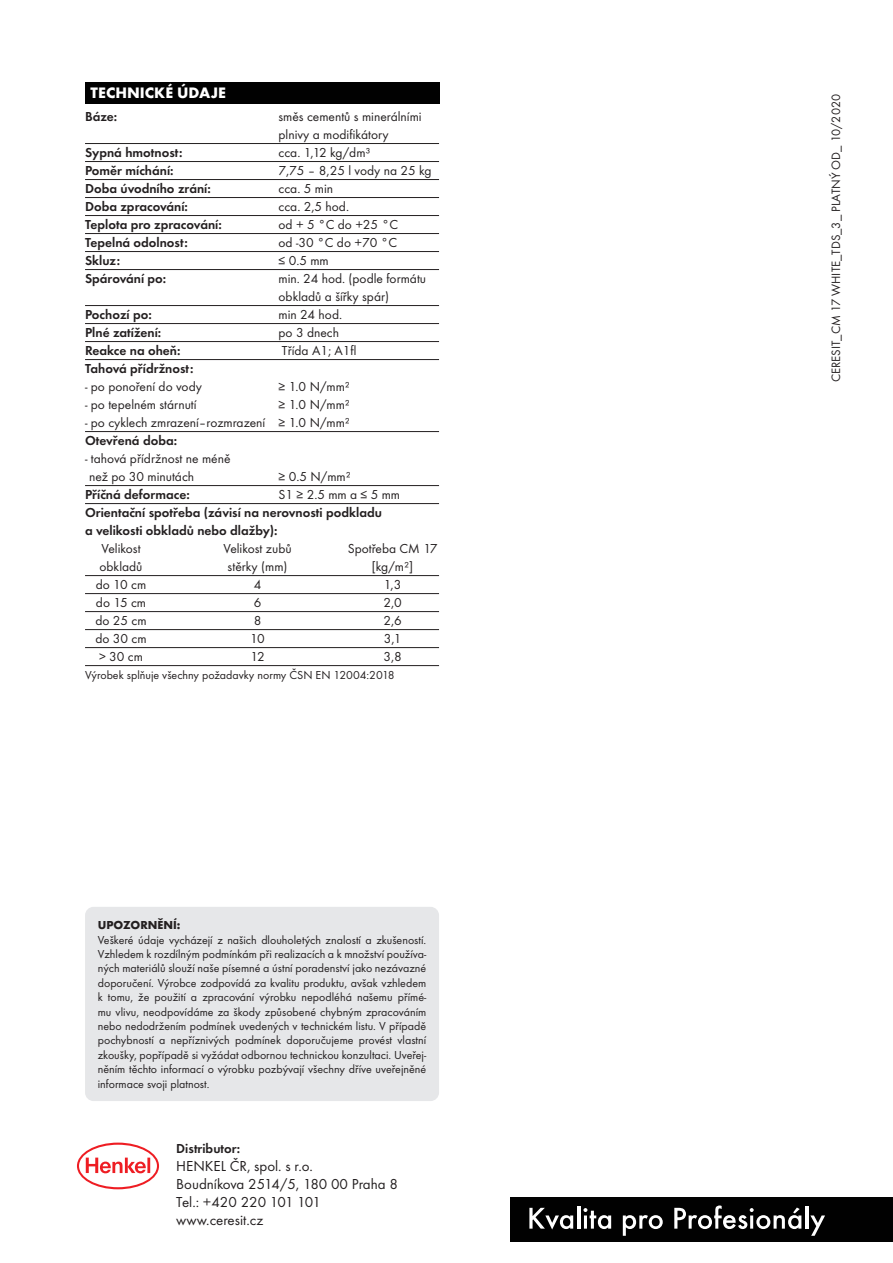
<style>
.page{position:relative;width:893px;height:1263px;background:#fff}
.page>*{position:absolute;margin:0;border:0;box-sizing:border-box;transform-origin:0 0}
.t1{font:700 15.75px "Futura TOT";color:#fff}
.t2{font:15px/18px "Futura TOT";color:#231f20}
.t3{font:13.5px/18px "Futura TOT";color:#231f20}
.t4{font:600 13.5px/18px "Futura TOT";color:#231f20}
.t5{font:12.6px "Futura TOT";color:#231f20}
.t6{font:12px/14.4px "Futura TOT";color:#231f20;text-align:justify}
.t7{font:700 12px "Futura TOT";color:#231f20}
</style>
<div class="page">
<div style="left:510px;top:1197px;width:383px;height:44px;background:#010101"></div>
<svg style="left:529px;top:1208px;width:44px;height:21px"></svg>
<hr style="left:577px;top:1206px;width:3px;height:22px;background:#fff">
<svg style="left:583px;top:1208px;width:28px;height:21px"></svg>
<svg style="left:623px;top:1215px;width:40px;height:21px"></svg>
<svg style="left:674px;top:1205px;width:127px;height:24px"></svg>
<hr style="left:805px;top:1206px;width:3px;height:22px;background:#fff">
<svg style="left:810px;top:1215px;width:15px;height:21px"></svg>
<svg style="left:77px;top:1142px;width:82px;height:47px"></svg>
<div style="left:85px;top:907px;width:354px;height:194px;background:#e6e7e9;border-radius:9px"></div>
<hr style="left:85px;top:143px;width:354px;height:1px;background:#231f20">
<hr style="left:85px;top:161px;width:354px;height:1px;background:#231f20">
<hr style="left:85px;top:179px;width:354px;height:1px;background:#231f20">
<hr style="left:85px;top:197px;width:354px;height:1px;background:#231f20">
<hr style="left:85px;top:215px;width:354px;height:1px;background:#231f20">
<hr style="left:85px;top:233px;width:354px;height:1px;background:#231f20">
<hr style="left:85px;top:251px;width:354px;height:1px;background:#231f20">
<hr style="left:85px;top:269px;width:354px;height:1px;background:#231f20">
<hr style="left:85px;top:305px;width:354px;height:1px;background:#231f20">
<hr style="left:85px;top:323px;width:354px;height:1px;background:#231f20">
<hr style="left:85px;top:341px;width:354px;height:1px;background:#231f20">
<hr style="left:85px;top:359px;width:354px;height:1px;background:#231f20">
<hr style="left:85px;top:431px;width:354px;height:1px;background:#231f20">
<hr style="left:85px;top:485px;width:354px;height:1px;background:#231f20">
<hr style="left:85px;top:503px;width:354px;height:1px;background:#231f20">
<hr style="left:85px;top:575px;width:354px;height:1px;background:#231f20">
<hr style="left:85px;top:593px;width:354px;height:1px;background:#231f20">
<hr style="left:85px;top:611px;width:354px;height:1px;background:#231f20">
<hr style="left:85px;top:629px;width:354px;height:1px;background:#231f20">
<hr style="left:85px;top:647px;width:354px;height:1px;background:#231f20">
<hr style="left:85px;top:665px;width:354px;height:1px;background:#231f20">
<div style="left:85px;top:82px;width:354px;height:21px;background:#010101"></div>
<h1 class="t1" style="left:91px;top:83px;width:137px">TECHNICKÉ ÚDAJE</h1>
<p class="t4" style="left:85px;top:107px;width:34px">Báze:</p>
<p class="t3" style="left:279px;top:107px;width:145px">směs cementů s minerálními plnivy a modifikátory</p>
<p class="t4" style="left:85px;top:143px;width:99px">Sypná hmotnost:</p>
<p class="t3" style="left:279px;top:143px;width:94px">cca. 1,12 kg/dm³</p>
<p class="t4" style="left:85px;top:161px;width:90px">Poměr míchání:</p>
<p class="t3" style="left:279px;top:161px;width:155px">7,75 – 8,25 l vody na 25 kg</p>
<p class="t4" style="left:85px;top:179px;width:127px">Doba úvodního zrání:</p>
<p class="t3" style="left:279px;top:179px;width:56px">cca. 5 min</p>
<p class="t4" style="left:85px;top:197px;width:104px">Doba zpracování:</p>
<p class="t3" style="left:279px;top:197px;width:72px">cca. 2,5 hod.</p>
<p class="t4" style="left:85px;top:215px;width:138px">Teplota pro zpracování:</p>
<p class="t3" style="left:279px;top:215px;width:121px">od + 5 °C do +25 °C</p>
<p class="t4" style="left:85px;top:233px;width:104px">Tepelná odolnost:</p>
<p class="t3" style="left:279px;top:233px;width:120px">od -30 °C do +70 °C</p>
<p class="t4" style="left:85px;top:251px;width:37px">Skluz:</p>
<p class="t3" style="left:279px;top:251px;width:52px">≤ 0.5 mm</p>
<p class="t4" style="left:85px;top:269px;width:83px">Spárování po:</p>
<p class="t3" style="left:279px;top:269px;width:149px">min. 24 hod. (podle formátu obkladů a šířky spár)</p>
<p class="t4" style="left:85px;top:305px;width:68px">Pochozí po:</p>
<p class="t3" style="left:279px;top:305px;width:65px">min 24 hod.</p>
<p class="t4" style="left:85px;top:323px;width:78px">Plné zatížení:</p>
<p class="t3" style="left:279px;top:323px;width:62px">po 3 dnech</p>
<p class="t4" style="left:85px;top:341px;width:97px">Reakce na oheň:</p>
<p class="t3" style="left:282px;top:341px;width:76px">Třída A1; A1fl</p>
<p class="t4" style="left:85px;top:359px;width:110px">Tahová přídržnost:</p>
<p class="t3" style="left:85px;top:377px;width:118px">- po ponoření do vody</p>
<p class="t3" style="left:279px;top:377px;width:73px">≥ 1.0 N/mm²</p>
<p class="t3" style="left:85px;top:395px;width:113px">- po tepelném stárnutí</p>
<p class="t3" style="left:279px;top:395px;width:73px">≥ 1.0 N/mm²</p>
<p class="t3" style="left:85px;top:413px;width:267px">- po cyklech zmrazení–rozmrazení ≥ 1.0 N/mm²</p>
<p class="t4" style="left:85px;top:431px;width:94px">Otevřená doba:</p>
<p class="t3" style="left:89px;top:449px;width:143px;text-indent:-4px">- tahová přídržnost ne méně než po 30 minutách</p>
<p class="t3" style="left:279px;top:467px;width:74px">≥ 0.5 N/mm²</p>
<p class="t4" style="left:85px;top:485px;width:106px">Příčná deformace:</p>
<p class="t3" style="left:279px;top:485px;width:123px">S1 ≥ 2.5 mm a ≤ 5 mm</p>
<p class="t4" style="left:85px;top:503px;width:298px">Orientační spotřeba (závisí na nerovnosti podkladu a velikosti obkladů nebo dlažby):</p>
<p class="t3" style="left:102px;top:539px;width:41px">Velikost</p>
<p class="t3" style="left:223px;top:539px;width:70px">Velikost zubů</p>
<p class="t3" style="left:348px;top:539px;width:91px">Spotřeba CM 17</p>
<p class="t3" style="left:100px;top:557px;width:45px">obkladů</p>
<p class="t3" style="left:228px;top:557px;width:61px">stěrky (mm)</p>
<p class="t3" style="left:372px;top:557px;width:43px">[kg/m²]</p>
<p class="t3" style="left:96px;top:575px;width:52px">do 10 cm</p>
<p class="t3" style="left:254px;top:575px;width:9px">4</p>
<p class="t3" style="left:384px;top:575px;width:19px">1,3</p>
<p class="t3" style="left:96px;top:593px;width:52px">do 15 cm</p>
<p class="t3" style="left:254px;top:593px;width:9px">6</p>
<p class="t3" style="left:383px;top:593px;width:20px">2,0</p>
<p class="t3" style="left:95px;top:611px;width:53px">do 25 cm</p>
<p class="t3" style="left:254px;top:611px;width:9px">8</p>
<p class="t3" style="left:383px;top:611px;width:20px">2,6</p>
<p class="t3" style="left:95px;top:629px;width:53px">do 30 cm</p>
<p class="t3" style="left:250px;top:629px;width:16px">10</p>
<p class="t3" style="left:384px;top:629px;width:19px">3,1</p>
<p class="t3" style="left:99px;top:647px;width:45px">&gt; 30 cm</p>
<p class="t3" style="left:251px;top:647px;width:16px">12</p>
<p class="t3" style="left:383px;top:647px;width:20px">3,8</p>
<p class="t6" style="left:85px;top:668px;width:311px">Výrobek splňuje všechny požadavky normy ČSN EN 12004:2018</p>
<p class="t7" style="left:98px;top:918px;width:84px">UPOZORNĚNÍ:</p>
<p class="t6" style="left:98px;top:932px;width:330px">Veškeré údaje vycházejí z našich dlouholetých znalostí a zkušeností.<br>Vzhledem k rozdílným podmínkám při realizacích a k množství používa&shy;ných materiálů slouží naše písemné a ústní poradenství jako nezávazné doporučení. Výrobce zodpovídá za kvalitu produktu, avšak vzhledem k tomu, že použití a zpracování výrobku nepodléhá našemu přímé&shy;mu vlivu, neodpovídáme za škody způsobené chybným zpracováním nebo nedodržením podmínek uvedených v technickém listu. V případě pochybností a nepříznivých podmínek doporučujeme provést vlastní zkoušky, popřípadě si vyžádat odbornou technickou konzultaci. Uveřej&shy;něním těchto informací o výrobku pozbývají všechny dříve uveřejněné informace svoji platnost.</p>
<p class="t4" style="left:176px;top:1139px;width:66px">Distributor:</p>
<p class="t2" style="left:176px;top:1156px;width:223px">HENKEL ČR, spol. s r.o.<br>Boudníkova 2514/5, 180 00 Praha 8<br>Tel.: +420 220 101 101 www.ceresit.cz</p>
<p class="t5" style="left:828px;top:382px;width:290px;rotate:-90deg">CERESIT_CM 17 WHITE_TDS_3_ PLATNÝ OD_ 10/2020</p>
</div>
